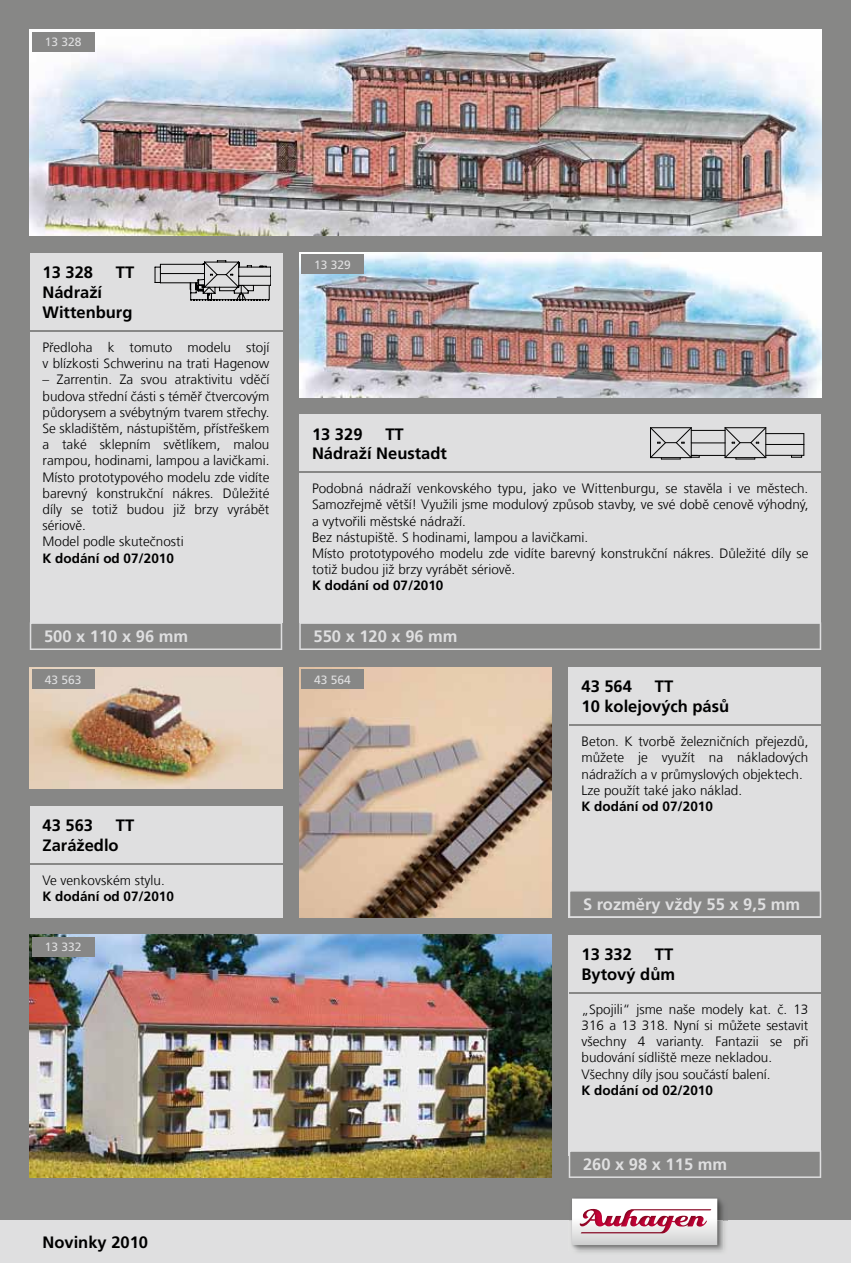
<style>
.page{position:relative;width:851px;height:1263px;background:#fff}
.page>*{position:absolute;margin:0;border:0;box-sizing:border-box;transform-origin:0 0}
.t1{font:700 16.5px/19.8px "Frutiger LT Com";color:#000}
.t2{font:700 16.5px "Frutiger LT Com";color:#dfdfe0}
.t3{font:300 13.5px/16.2px "Frutiger LT Com";color:#000}
.t4{font:700 13.5px "Frutiger LT Com";color:#000}
.t5{font:12px "Frutiger LT Com";color:#dfdfe0}
</style>
<div class="page">
<div style="left:0;top:0;width:850px;height:1263px;background:#878786"></div>
<div style="left:0;top:1220px;width:850px;height:43px;background:#dfdfe0"></div>
<img style="left:569px;top:1197px;width:154px;height:54px">
<svg style="left:572px;top:1198px;width:145px;height:47px"></svg>
<img style="left:30px;top:30px;width:791px;height:206px">
<div style="left:32px;top:32px;width:62px;height:20px;background:#878786"></div>
<img style="left:299px;top:252px;width:522px;height:145px">
<div style="left:301px;top:255px;width:62px;height:19px;background:#878786"></div>
<img style="left:30px;top:667px;width:252px;height:122px">
<div style="left:32px;top:670px;width:62px;height:19px;background:#878786"></div>
<img style="left:299px;top:667px;width:252px;height:251px">
<div style="left:301px;top:669px;width:62px;height:20px;background:#878786"></div>
<img style="left:30px;top:935px;width:521px;height:243px">
<div style="left:32px;top:937px;width:62px;height:19px;background:#878786"></div>
<div style="left:30px;top:253px;width:252px;height:369px;background:#dfdfe0"></div>
<svg style="left:155px;top:261px;width:116px;height:40px"></svg>
<div style="left:299px;top:414px;width:522px;height:209px;background:#dfdfe0"></div>
<hr style="left:765px;top:433px;width:38px;height:1px;background:#000">
<hr style="left:765px;top:444px;width:38px;height:1px;background:#000">
<hr style="left:765px;top:455px;width:38px;height:1px;background:#000">
<hr style="left:691px;top:455px;width:34px;height:1px;background:#000">
<hr style="left:691px;top:443px;width:34px;height:1px;background:#000">
<hr style="left:691px;top:430px;width:34px;height:1px;background:#000">
<svg style="left:791px;top:434px;width:13px;height:24px"></svg>
<svg style="left:650px;top:427px;width:49px;height:33px"></svg>
<svg style="left:724px;top:427px;width:42px;height:33px"></svg>
<div style="left:30px;top:806px;width:252px;height:112px;background:#dfdfe0"></div>
<div style="left:568px;top:667px;width:253px;height:251px;background:#dfdfe0"></div>
<div style="left:568px;top:935px;width:253px;height:220px;background:#dfdfe0"></div>
<hr style="left:30px;top:330px;width:266px;height:2px;background:#878786">
<svg style="left:30px;top:622px;width:252px;height:28px"></svg>
<hr style="left:299px;top:471px;width:550px;height:2px;background:#878786">
<svg style="left:299px;top:623px;width:522px;height:27px"></svg>
<hr style="left:30px;top:863px;width:266px;height:2px;background:#878786">
<hr style="left:568px;top:724px;width:267px;height:2px;background:#878786">
<hr style="left:568px;top:992px;width:267px;height:1px;background:#878786">
<svg style="left:570px;top:891px;width:250px;height:26px;background:#8b8b8a"></svg>
<svg style="left:568px;top:1151px;width:253px;height:27px"></svg>
<p class="t5" style="left:45px;top:35px;width:38px">13 328</p>
<p class="t1" style="left:43px;top:263px;width:52px">13 328</p>
<p class="t1" style="left:116px;top:263px;width:20px">TT</p>
<p class="t1" style="left:43px;top:283px;width:91px">Nádraží<br>Wittenburg</p>
<p class="t3" style="left:43px;top:339px;width:228px">Předloha k tomuto modelu stojí v blízkosti Schwerinu na trati Hagenow</p>
<p class="t3" style="left:43px;top:372px;width:228px">– Zarrentin. Za svou atraktivitu vděčí budova střední části s téměř čtvercovým půdorysem a svébytným tvarem střechy.<br>Se skladištěm, nástupištěm, přístřeškem a také sklepním světlíkem, malou rampou, hodinami, lampou a lavičkami.<br>Místo prototypového modelu zde vidíte barevný konstrukční nákres. Důležité díly se totiž budou již brzy vyrábět sériově.<br>Model podle skutečnosti</p>
<p class="t4" style="left:43px;top:550px;width:133px">K dodání od 07/2010</p>
<p class="t2" style="left:44px;top:627px;width:146px">500 x 110 x 96 mm</p>
<p class="t5" style="left:314px;top:258px;width:38px">13 329</p>
<p class="t1" style="left:312px;top:424px;width:52px">13 329</p>
<p class="t1" style="left:312px;top:424px;width:136px;text-indent:73px">TT<br>Nádraží Neustadt</p>
<p class="t3" style="left:312px;top:481px;width:498px">Podobná nádraží venkovského typu, jako ve Wittenburgu, se stavěla i ve městech.<br>Samozřejmě větší! Využili jsme modulový způsob stavby, ve své době cenově výhodný, a vytvořili městské nádraží.<br>Bez nástupiště. S hodinami, lampou a lavičkami.<br>Místo prototypového modelu zde vidíte barevný konstrukční nákres. Důležité díly se totiž budou již brzy vyrábět sériově.</p>
<p class="t4" style="left:312px;top:578px;width:133px">K dodání od 07/2010</p>
<p class="t2" style="left:313px;top:627px;width:146px">550 x 120 x 96 mm</p>
<p class="t5" style="left:45px;top:673px;width:38px">43 563</p>
<p class="t5" style="left:314px;top:672px;width:38px">43 564</p>
<p class="t1" style="left:43px;top:816px;width:52px">43 563</p>
<p class="t1" style="left:43px;top:816px;width:93px;text-indent:73px">TT<br>Zarážedlo</p>
<p class="t3" style="left:43px;top:872px;width:124px">Ve venkovském stylu.</p>
<p class="t4" style="left:43px;top:889px;width:133px">K dodání od 07/2010</p>
<p class="t5" style="left:45px;top:940px;width:38px">13 332</p>
<p class="t1" style="left:43px;top:1232px;width:107px">Novinky 2010</p>
<p class="t1" style="left:581px;top:677px;width:52px">43 564</p>
<p class="t1" style="left:581px;top:677px;width:149px;text-indent:73px">TT<br>10 kolejových pásů</p>
<p class="t3" style="left:581px;top:733px;width:228px">Beton. K tvorbě železničních přejezdů, můžete je využít na nákladových nádražích a v průmyslových objektech.<br>Lze použít také jako náklad.</p>
<p class="t4" style="left:581px;top:798px;width:133px">K dodání od 07/2010</p>
<p class="t2" style="left:583px;top:894px;width:219px">S rozměry vždy 55 x 9,5 mm</p>
<p class="t1" style="left:581px;top:944px;width:52px">13 332</p>
<p class="t1" style="left:581px;top:944px;width:95px;text-align:right">TT<br>Bytový dům</p>
<p class="t3" style="left:581px;top:1001px;width:228px">„Spojili“ jsme naše modely kat. č. 13<br>316 a 13 318. Nyní si můžete sestavit všechny 4 varianty. Fantazii se při budování sídliště meze nekladou.<br>Všechny díly jsou součástí balení.</p>
<p class="t4" style="left:581px;top:1082px;width:133px">K dodání od 02/2010</p>
<p class="t2" style="left:583px;top:1155px;width:146px">260 x 98 x 115 mm</p>
</div>
